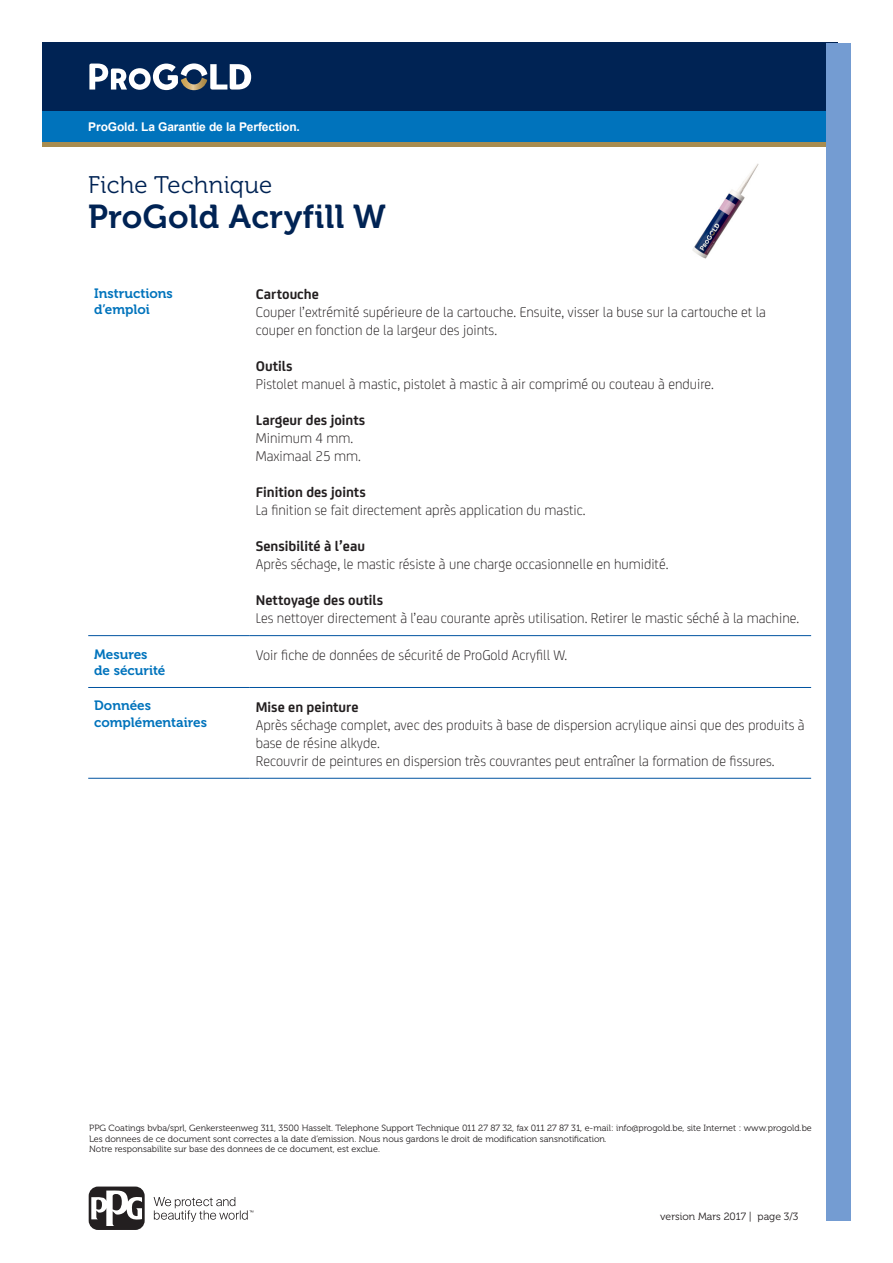
<style>
.page{position:relative;width:893px;height:1263px;background:#fff}
.page>*{position:absolute;margin:0;border:0;box-sizing:border-box;transform-origin:0 0}
.t1{font:33px "Museo 700";letter-spacing:.01em;color:#002354}
.t2{font:24px "Museo 300";letter-spacing:.01em;color:#002354}
.BODY{font:300 15px/18px "FS Joey";color:#231f20}
.KOP{font:13.5px/16.2px "Museo 700";color:#0073bc}
.t3{font:700 12px "Arial";letter-spacing:-.01em;color:#fff}
.t4{font:10.5px "Museo 300";color:#231f20}
.t5{font:9px/10.8px "Museo 300";color:#231f20}
.s1{font-weight:700}
</style>
<div class="page">
<div style="left:43px;top:43px;width:795px;height:69px;background:#002354"></div>
<div style="left:43px;top:112px;width:795px;height:34px;background:#0073bc"></div>
<hr style="left:43px;top:143px;width:795px;height:3px;background:#a88c4f">
<svg style="left:89px;top:63px;width:162px;height:27px"></svg>
<div style="left:825px;top:43px;width:25px;height:1177px;background:#749cd2"></div>
<svg style="left:89px;top:1187px;width:164px;height:43px"></svg>
<hr style="left:88px;top:635px;width:162px;height:1px;background:#0153a0">
<hr style="left:250px;top:635px;width:561px;height:1px;background:#0153a0">
<hr style="left:88px;top:687px;width:162px;height:1px;background:#0153a0">
<hr style="left:250px;top:687px;width:561px;height:1px;background:#0153a0">
<hr style="left:88px;top:778px;width:162px;height:1px;background:#0153a0">
<hr style="left:250px;top:778px;width:561px;height:1px;background:#0153a0">
<img style="left:692px;top:163px;width:67px;height:96px">
<p class="t3" style="left:88px;top:118px;width:213px">ProGold. La Garantie de la Perfection.</p>
<h2 class="t2" style="left:88px;top:172px;width:186px">Fiche Technique</h2>
<h1 class="t1" style="left:88px;top:199px;width:299px">ProGold Acryfill W</h1>
<p class="KOP" style="left:94px;top:285px;width:80px">Instructions d’emploi</p>
<p class="BODY" style="left:256px;top:284px;width:512px"><span class="s1">Cartouche<br></span>Couper l’extrémité supérieure de la cartouche. Ensuite, visser la buse sur la cartouche et la couper en fonction de la largeur des joints.</p>
<p class="BODY" style="left:256px;top:356px;width:460px"><span class="s1">Outils<br></span>Pistolet manuel à mastic, pistolet à mastic à air comprimé ou couteau à enduire.</p>
<p class="BODY" style="left:256px;top:410px;width:111px"><span class="s1">Largeur des joints<br></span>Minimum 4 mm.<br>Maximaal 25 mm.</p>
<p class="BODY" style="left:256px;top:482px;width:331px"><span class="s1">Finition des joints<br></span>La finition se fait directement après application du mastic.</p>
<p class="BODY" style="left:256px;top:536px;width:414px"><span class="s1">Sensibilité à l’eau<br></span>Après séchage, le mastic résiste à une charge occasionnelle en humidité.</p>
<p class="BODY" style="left:256px;top:590px;width:545px"><span class="s1">Nettoyage des outils<br></span>Les nettoyer directement à l’eau courante après utilisation. Retirer le mastic séché à la machine.</p>
<p class="KOP" style="left:94px;top:646px;width:73px">Mesures de sécurité</p>
<p class="BODY" style="left:256px;top:645px;width:313px">Voir fiche de données de sécurité de ProGold Acryfill W.</p>
<p class="KOP" style="left:94px;top:698px;width:114px">Données complémentaires</p>
<p class="BODY" style="left:256px;top:697px;width:550px"><span class="s1">Mise en peinture<br></span>Après séchage complet, avec des produits à base de dispersion acrylique ainsi que des produits à base de résine alkyde.<br>Recouvrir de peintures en dispersion très couvrantes peut entraîner la formation de fissures.</p>
<p class="t5" style="left:89px;top:1122px;width:724px">PPG Coatings bvba/sprl, Genkersteenweg 311, 3500 Hasselt. Telephone Support Technique 011 27 87 32, fax 011 27 87 31, e-mail: info@progold.be, site Internet : www.progold.be<br>Les donnees de ce document sont correctes a la date d’emission. Nous nous gardons le droit de modification sansnotification.<br>Notre responsabilite sur base des donnees de ce document, est exclue.</p>
<p class="t4" style="left:660px;top:1210px;width:140px">version Mars 2017 | page 3/3</p>
</div>
